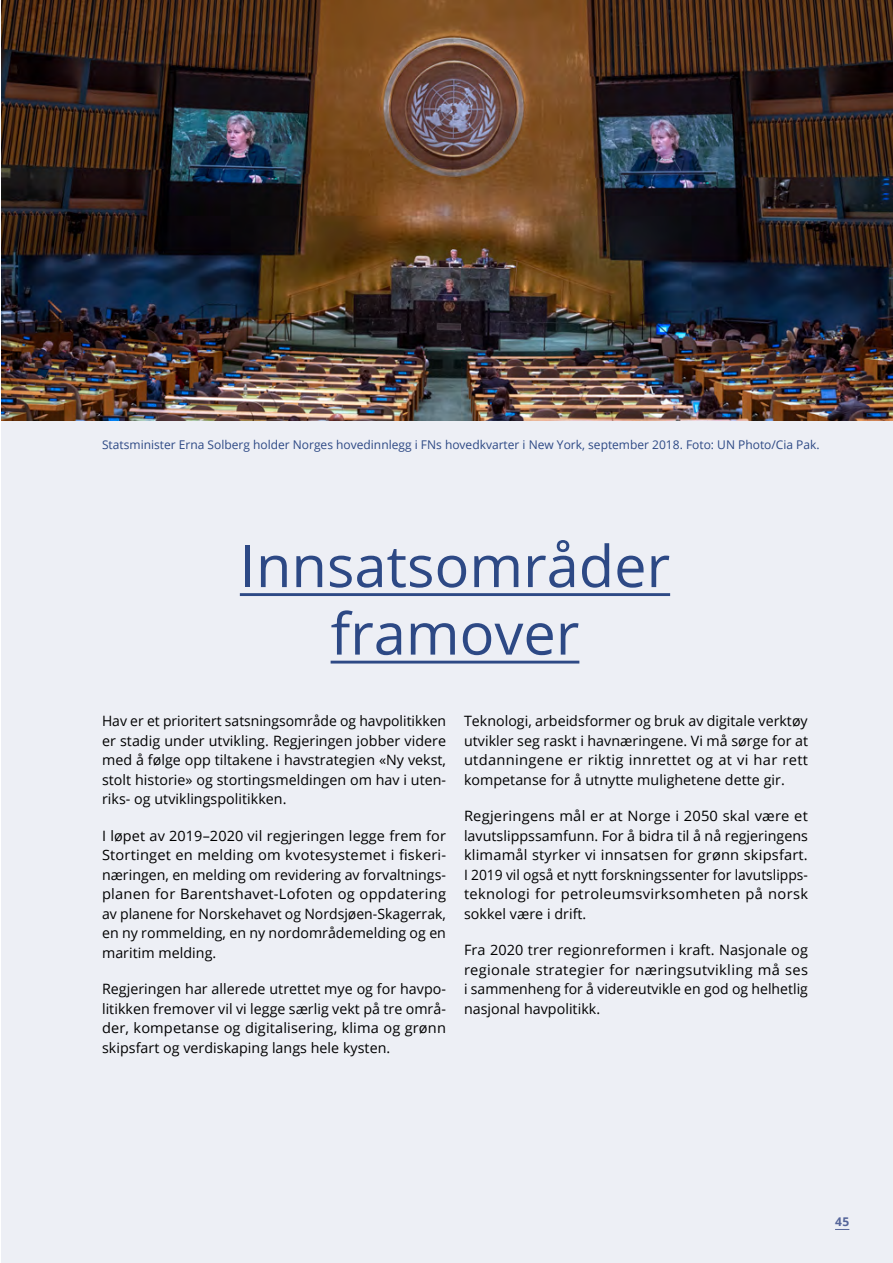
<style>
.page{position:relative;width:893px;height:1263px;background:#fff}
.page>*{position:absolute;margin:0;border:0;box-sizing:border-box;transform-origin:0 0}
.Tittel{font:57.75px "Open Sans";color:#2d4985}
.Brød{font:14.25px/19.5px "Open Sans";letter-spacing:.005em;color:#000;text-align:justify}
.t1{font:12px "Open Sans";color:#2d4985}
.t2{font:700 12px "Open Sans";color:#55659a}
</style>
<div class="page">
<div style="left:1px;top:0;width:892px;height:1263px;background:#edeff5"></div>
<svg style="left:835px;top:1229px;width:14px;height:1px"></svg>
<hr style="left:240px;top:593px;width:430px;height:3px;background:#2d4985">
<hr style="left:331px;top:661px;width:248px;height:2px;background:#2d4985">
<img style="left:1px;top:0;width:892px;height:421px">
<p class="t1" style="left:102px;top:436px;width:719px">Statsminister Erna Solberg holder Norges hovedinnlegg i FNs hovedkvarter i New York, september 2018. Foto: UN Photo/Cia Pak.</p>
<h2 class="Tittel" style="left:240px;top:526px;width:432px">Innsatsområder</h2>
<h2 class="Tittel" style="left:331px;top:594px;width:250px">framover</h2>
<p class="Brød" style="left:102px;top:711px;width:346px">Hav er et prioritert satsningsområde og havpolitikken er stadig under utvikling. Regjeringen jobber videre med å følge opp tiltakene i havstrategien «Ny vekst, stolt historie» og stortingsmeldingen om hav i uten&shy;riks- og utviklingspolitikken.</p>
<p class="Brød" style="left:102px;top:825px;width:345px">I løpet av 2019–2020 vil regjeringen legge frem for Stortinget en melding om kvotesystemet i fiskeri&shy;næringen, en melding om revidering av forvaltnings&shy;planen for Barentshavet-Lofoten og oppdatering av planene for Norskehavet og Nordsjøen-Skagerrak, en ny rommelding, en ny nordområdemelding og en maritim melding.</p>
<p class="Brød" style="left:102px;top:979px;width:345px">Regjeringen har allerede utrettet mye og for havpo&shy;litikken fremover vil vi legge særlig vekt på tre områ&shy;der, kompetanse og digitalisering, klima og grønn skipsfart og verdiskaping langs hele kysten.</p>
<p class="Brød" style="left:464px;top:711px;width:346px">Teknologi, arbeidsformer og bruk av digitale verktøy utvikler seg raskt i havnæringene. Vi må sørge for at utdanningene er riktig innrettet og at vi har rett kompetanse for å utnytte mulighetene dette gir.</p>
<p class="Brød" style="left:464px;top:806px;width:346px">Regjeringens mål er at Norge i 2050 skal være et lavutslippssamfunn. For å bidra til å nå regjeringens klimamål styrker vi innsatsen for grønn skipsfart.<br>I 2019 vil også et nytt forskningssenter for lavutslipps&shy;teknologi for petroleumsvirksomheten på norsk sokkel være i drift.</p>
<p class="Brød" style="left:464px;top:940px;width:346px">Fra 2020 trer regionreformen i kraft. Nasjonale og regionale strategier for næringsutvikling må ses i sammenheng for å videreutvikle en god og helhetlig nasjonal havpolitikk.</p>
<p class="t2" style="left:835px;top:1213px;width:16px">45</p>
</div>
